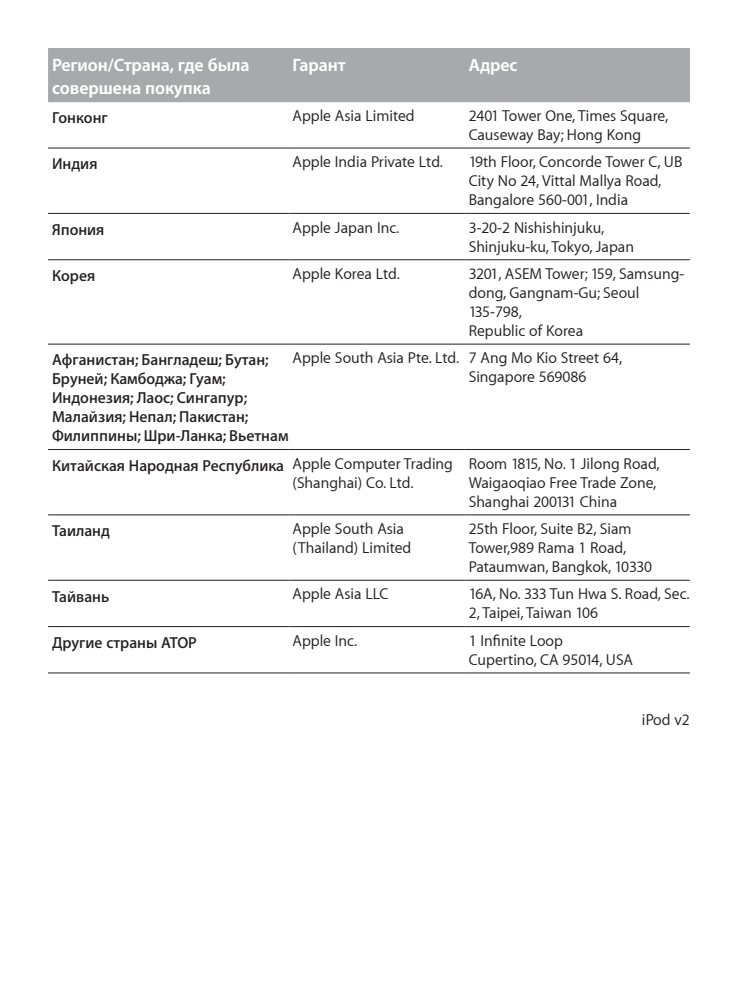
<style>
.page{position:relative;width:738px;height:998px;background:#fff}
.page>*{position:absolute;margin:0;border:0;box-sizing:border-box;transform-origin:0 0}
.t1{font:700 18px/23.2px "Myriad Set OT";letter-spacing:-.005em;color:#fff}
.t2{font:16px/18.8px "Myriad Set Text";color:#231f20}
.t3{font:600 16px/18.8px "Myriad Set OT";color:#231f20}
.t4{font:16px "Myriad Set OT Text";color:#231f20}
.s1{font-family:"Myriad Set Text";font-weight:400}
</style>
<div class="page">
<div style="left:48px;top:48px;width:641px;height:54px;background:#a8a9ad"></div>
<hr style="left:48px;top:147px;width:240px;height:2px;background:#231f20">
<hr style="left:288px;top:147px;width:176px;height:2px;background:#231f20">
<hr style="left:464px;top:147px;width:225px;height:2px;background:#231f20">
<hr style="left:48px;top:213px;width:240px;height:1px;background:#231f20">
<hr style="left:288px;top:213px;width:176px;height:1px;background:#231f20">
<hr style="left:464px;top:213px;width:225px;height:1px;background:#231f20">
<hr style="left:48px;top:259px;width:240px;height:1px;background:#231f20">
<hr style="left:288px;top:259px;width:176px;height:1px;background:#231f20">
<hr style="left:464px;top:259px;width:225px;height:1px;background:#231f20">
<hr style="left:48px;top:343px;width:240px;height:2px;background:#231f20">
<hr style="left:288px;top:343px;width:176px;height:2px;background:#231f20">
<hr style="left:464px;top:343px;width:225px;height:2px;background:#231f20">
<hr style="left:48px;top:449px;width:240px;height:1px;background:#231f20">
<hr style="left:288px;top:449px;width:176px;height:1px;background:#231f20">
<hr style="left:464px;top:449px;width:225px;height:1px;background:#231f20">
<hr style="left:48px;top:514px;width:240px;height:1px;background:#231f20">
<hr style="left:288px;top:514px;width:176px;height:1px;background:#231f20">
<hr style="left:464px;top:514px;width:225px;height:1px;background:#231f20">
<hr style="left:48px;top:579px;width:240px;height:2px;background:#231f20">
<hr style="left:288px;top:579px;width:176px;height:2px;background:#231f20">
<hr style="left:464px;top:579px;width:225px;height:2px;background:#231f20">
<hr style="left:48px;top:626px;width:240px;height:1px;background:#231f20">
<hr style="left:288px;top:626px;width:176px;height:1px;background:#231f20">
<hr style="left:464px;top:626px;width:225px;height:1px;background:#231f20">
<hr style="left:48px;top:672px;width:240px;height:1px;background:#231f20">
<hr style="left:288px;top:672px;width:176px;height:1px;background:#231f20">
<hr style="left:464px;top:672px;width:225px;height:1px;background:#231f20">
<p class="t1" style="left:52px;top:53px;width:199px">Регион/Страна, где была совершена покупка</p>
<p class="t1" style="left:292px;top:53px;width:55px">Гарант</p>
<p class="t1" style="left:468px;top:53px;width:50px">Адрес</p>
<p class="t3" style="left:52px;top:108px;width:57px">Гонконг</p>
<p class="t2" style="left:292px;top:106px;width:123px">Apple Asia Limited</p>
<p class="t2" style="left:468px;top:106px;width:201px">2401 Tower One, Times Square,<br>Causeway Bay; Hong Kong</p>
<p class="t3" style="left:52px;top:154px;width:47px">Индия</p>
<p class="t2" style="left:292px;top:152px;width:152px">Apple India Private Ltd.</p>
<p class="t2" style="left:468px;top:152px;width:215px">19th Floor, Concorde Tower C, UB<br>City No 24, Vittal Mallya Road,<br>Bangalore 560-001, India</p>
<p class="t3" style="left:52px;top:220px;width:54px">Япония</p>
<p class="t2" style="left:292px;top:218px;width:108px">Apple Japan Inc.</p>
<p class="t2" style="left:468px;top:218px;width:167px">3-20-2 Nishishinjuku,<br>Shinjuku-ku, Tokyo, Japan</p>
<p class="t3" style="left:52px;top:266px;width:45px">Корея</p>
<p class="t2" style="left:292px;top:264px;width:109px">Apple Korea Ltd.</p>
<p class="t2" style="left:468px;top:264px;width:217px">3201, ASEM Tower; 159, Samsung&shy;dong, Gangnam-Gu; Seoul<br>135-798,<br>Republic of Korea</p>
<p class="t3" style="left:52px;top:350px;width:238px">Афганистан; Бангладеш; Бутан;<br>Бруней; Камбоджа; Гуам;<br>Индонезия; Лаос; Сингапур;<br>Малайзия; Непал; Пакистан;<br>Филиппины; Шри-Ланка; Вьетнам</p>
<p class="t2" style="left:468px;top:348px;width:155px;text-indent:-176px">Apple South Asia Pte. Ltd. 7 Ang Mo Kio Street 64,<br>Singapore 569086</p>
<p class="t3" style="left:52px;top:456px;width:402px">Китайская Народная Республика <span class="s1">Apple Computer Trading</span></p>
<p class="t2" style="left:292px;top:473px;width:122px">(Shanghai) Co. Ltd.</p>
<p class="t2" style="left:468px;top:454px;width:192px">Room 1815, No. 1 Jilong Road,<br>Waigaoqiao Free Trade Zone,<br>Shanghai 200131 China</p>
<p class="t3" style="left:52px;top:521px;width:59px">Таиланд</p>
<p class="t2" style="left:292px;top:519px;width:120px">Apple South Asia (Thailand) Limited</p>
<p class="t2" style="left:468px;top:519px;width:185px">25th Floor, Suite B2, Siam<br>Tower,989 Rama 1 Road,<br>Pataumwan, Bangkok, 10330</p>
<p class="t3" style="left:52px;top:586px;width:59px">Тайвань</p>
<p class="t2" style="left:292px;top:584px;width:97px">Apple Asia LLC</p>
<p class="t2" style="left:468px;top:584px;width:222px">16A, No. 333 Tun Hwa S. Road, Sec.<br>2, Taipei, Taiwan 106</p>
<p class="t3" style="left:52px;top:633px;width:146px">Другие страны АТОР</p>
<p class="t2" style="left:292px;top:631px;width:66px">Apple Inc.</p>
<p class="t2" style="left:468px;top:631px;width:166px">1 Infinite Loop<br>Cupertino, CA 95014, USA</p>
<p class="t4" style="left:641px;top:710px;width:49px">iPod v2</p>
</div>
